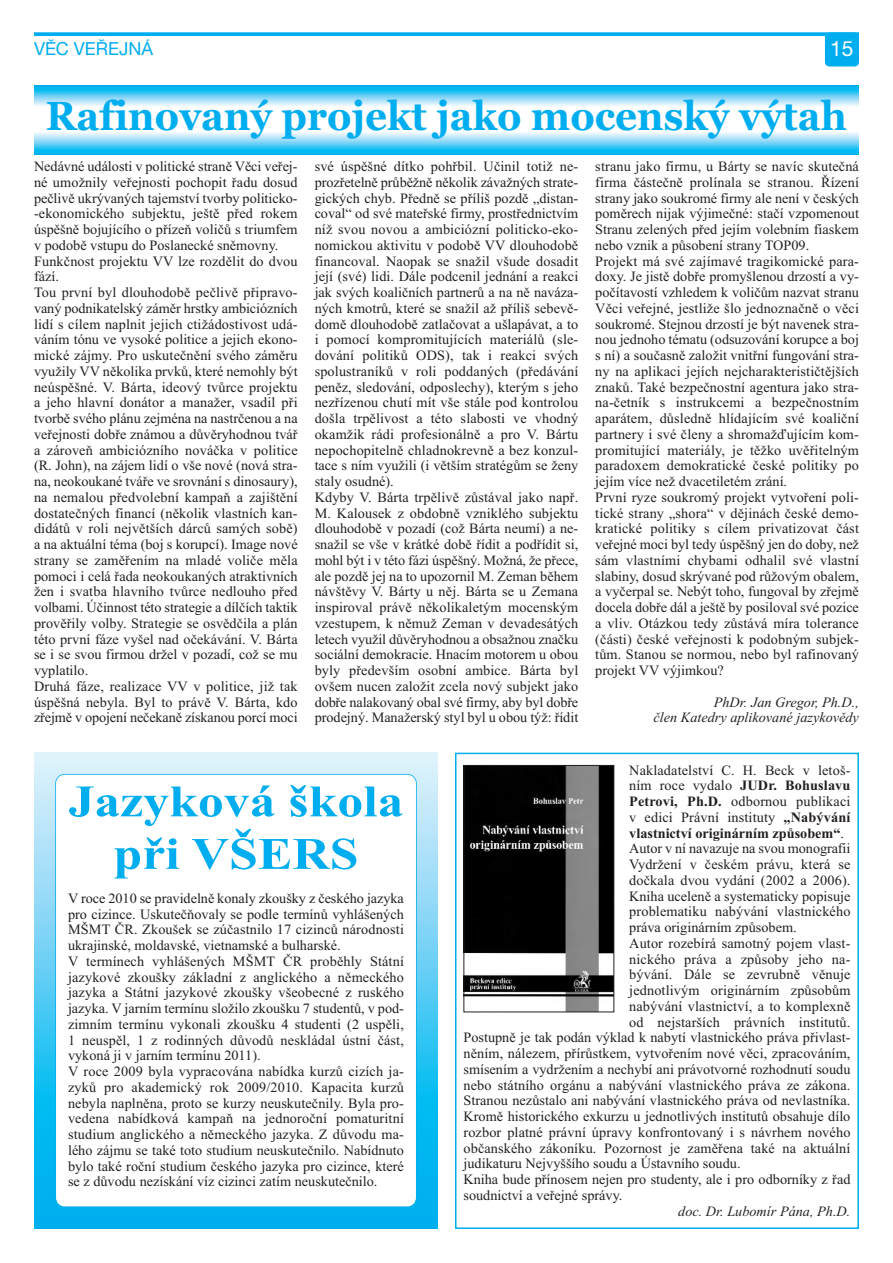
<style>
.page{position:relative;width:893px;height:1263px;background:#fff}
.page>*{position:absolute;margin:0;border:0;box-sizing:border-box;transform-origin:0 0}
.t1{font:700 45px/52.5px "Times New Roman";color:#00aeef;text-align:center;scale:1.15 1}
.t2{font:700 40.5px "Georgia";color:#00aeef;scale:.95 1}
.t3{font:21px "Helvetica Neue CE";color:#fff}
.t4{font:18px "Helvetica Neue CE";color:#00aeef}
.t5{font:14.25px/15.8px "Times New Roman";letter-spacing:.01em;color:#231f20}
.t6{font:italic 14.25px/15.8px "Times New Roman";color:#231f20;text-align:right}
.t7{font:700 14.25px "Times New Roman";color:#231f20}
.s1{font-weight:400}
.s2{font-weight:700}
</style>
<div class="page">
<svg style="left:34px;top:32px;width:825px;height:4px;background:#12b3f0"></svg>
<div style="left:825px;top:32px;width:34px;height:34px;background:#00aeef;border-radius:4px"></div>
<div style="left:455px;top:753px;width:404px;height:476px;border:2px solid #00aeef"></div>
<img style="left:465px;top:767px;width:147px;height:243px">
<div style="left:463px;top:765px;width:151px;height:247px;border:1px solid #231f20"></div>
<img style="left:34px;top:85px;width:825px;height:21px">
<svg style="left:34px;top:133px;width:825px;height:21px;background:#6ad2f5"></svg>
<svg style="left:34px;top:753px;width:404px;height:476px;background:#62cef5"></svg>
<div style="left:56px;top:775px;width:360px;height:431px;background:#fff;border-radius:9px"></div>
<div style="left:55px;top:774px;width:362px;height:433px;border:2px solid #00aeef;border-radius:9px"></div>
<p class="t4" style="left:34px;top:43px;width:121px">VĚC VEŘEJNÁ</p>
<h3 class="t3" style="left:830px;top:41px;width:25px">15</h3>
<h2 class="t2" style="left:46px;top:92px;width:845px">Rafinovaný projekt jako mocenský výtah</h2>
<p class="t5" style="left:34px;top:158px;width:265px">Nedávné události v politické straně Věci veřej&shy;né umožnily veřejnosti pochopit řadu dosud pečlivě ukrývaných tajemství tvorby politicko--ekonomického subjektu, ještě před rokem úspěšně bojujícího o přízeň voličů s triumfem v podobě vstupu do Poslanecké sněmovny.<br>Funkčnost projektu VV lze rozdělit do dvou fází.<br>Tou první byl dlouhodobě pečlivě připravo&shy;vaný podnikatelský záměr hrstky ambiciózních lidí s cílem naplnit jejich ctižádostivost udá&shy;váním tónu ve vysoké politice a jejich ekono&shy;mické zájmy. Pro uskutečnění svého záměru využily VV několika prvků, které nemohly být neúspěšné. V. Bárta, ideový tvůrce projektu a jeho hlavní donátor a manažer, vsadil při tvorbě svého plánu zejména na nastrčenou a na veřejnosti dobře známou a důvěryhodnou tvář a zároveň ambiciózního nováčka v politice (R. John), na zájem lidí o vše nové (nová stra&shy;na, neokoukané tváře ve srovnání s dinosaury), na nemalou předvolební kampaň a zajištění dostatečných financí (několik vlastních kan&shy;didátů v roli největších dárců samých sobě) a na aktuální téma (boj s korupcí). Image nové strany se zaměřením na mladé voliče měla pomoci i celá řada neokoukaných atraktivních žen i svatba hlavního tvůrce nedlouho před volbami. Účinnost této strategie a dílčích taktik prověřily volby. Strategie se osvědčila a plán této první fáze vyšel nad očekávání. V. Bárta se i se svou firmou držel v pozadí, což se mu vyplatilo.<br>Druhá fáze, realizace VV v politice, již tak úspěšná nebyla. Byl to právě V. Bárta, kdo zřejmě v opojení nečekaně získanou porcí moci</p>
<p class="t5" style="left:315px;top:158px;width:265px">své úspěšné dítko pohřbil. Učinil totiž ne&shy;prozřetelně průběžně několik závažných strate&shy;gických chyb. Předně se příliš pozdě „distan&shy;coval“ od své mateřské firmy, prostřednictvím níž svou novou a ambiciózní politicko-eko&shy;nomickou aktivitu v podobě VV dlouhodobě financoval. Naopak se snažil všude dosadit její (své) lidi. Dále podcenil jednání a reakci jak svých koaličních partnerů a na ně naváza&shy;ných kmotrů, které se snažil až příliš sebevě&shy;domě dlouhodobě zatlačovat a ušlapávat, a to i pomocí kompromitujících materiálů (sle&shy;dování politiků ODS), tak i reakci svých spolustraníků v roli poddaných (předávání peněz, sledování, odposlechy), kterým s jeho nezřízenou chutí mít vše stále pod kontrolou došla trpělivost a této slabosti ve vhodný okamžik rádi profesionálně a pro V. Bártu nepochopitelně chladnokrevně a bez konzul&shy;tace s ním využili (i větším stratégům se ženy staly osudné).<br>Kdyby V. Bárta trpělivě zůstával jako např.<br>M. Kalousek z obdobně vzniklého subjektu dlouhodobě v pozadí (což Bárta neumí) a ne&shy;snažil se vše v krátké době řídit a podřídit si, mohl být i v této fázi úspěšný. Možná, že přece, ale pozdě jej na to upozornil M. Zeman během návštěvy V. Bárty u něj. Bárta se u Zemana inspiroval právě několikaletým mocenským vzestupem, k němuž Zeman v devadesátých letech využil důvěryhodnou a obsažnou značku sociální demokracie. Hnacím motorem u obou byly především osobní ambice. Bárta byl ovšem nucen založit zcela nový subjekt jako dobře nalakovaný obal své firmy, aby byl dobře prodejný. Manažerský styl byl u obou týž: řídit</p>
<p class="t5" style="left:595px;top:158px;width:265px">stranu jako firmu, u Bárty se navíc skutečná firma částečně prolínala se stranou. Řízení strany jako soukromé firmy ale není v českých poměrech nijak výjimečné: stačí vzpomenout Stranu zelených před jejím volebním fiaskem nebo vznik a působení strany TOP09.<br>Projekt má své zajímavé tragikomické para&shy;doxy. Je jistě dobře promyšlenou drzostí a vy&shy;počítavostí vzhledem k voličům nazvat stranu Věci veřejné, jestliže šlo jednoznačně o věci soukromé. Stejnou drzostí je být navenek stra&shy;nou jednoho tématu (odsuzování korupce a boj s ní) a současně založit vnitřní fungování stra&shy;ny na aplikaci jejích nejcharakterističtějších znaků. Také bezpečnostní agentura jako stra&shy;na-četník s instrukcemi a bezpečnostním aparátem, důsledně hlídajícím své koaliční partnery i své členy a shromažďujícím kom&shy;promitující materiály, je těžko uvěřitelným paradoxem demokratické české politiky po jejím více než dvacetiletém zrání.<br>První ryze soukromý projekt vytvoření poli&shy;tické strany „shora“ v dějinách české demo&shy;kratické politiky s cílem privatizovat část veřejné moci byl tedy úspěšný jen do doby, než sám vlastními chybami odhalil své vlastní slabiny, dosud skrývané pod růžovým obalem, a vyčerpal se. Nebýt toho, fungoval by zřejmě docela dobře dál a ještě by posiloval své pozice a vliv. Otázkou tedy zůstává míra tolerance (části) české veřejnosti k podobným subjek&shy;tům. Stanou se normou, nebo byl rafinovaný projekt VV výjimkou?</p>
<p class="t6" style="left:654px;top:694px;width:207px">PhDr. Jan Gregor, Ph.D.,<br>člen Katedry aplikované jazykovědy</p>
<p class="t5" style="left:629px;top:762px;width:223px">Nakladatelství C. H. Beck v letoš-</p>
<p class="t7" style="left:629px;top:777px;width:223px"><span class="s1">ním roce vydalo</span> JUDr. Bohuslavu</p>
<p class="t5" style="left:629px;top:793px;width:223px"><span class="s2">Petrovi, Ph.D.</span> odbornou publikaci</p>
<p class="t5" style="left:629px;top:809px;width:223px">v edici Právní instituty <span class="s2">„Nabývání</span></p>
<p class="t7" style="left:629px;top:824px;width:216px">vlastnictví originárním způsobem“<span class="s1">.</span></p>
<p class="t5" style="left:629px;top:840px;width:223px">Autor v ní navazuje na svou monografii</p>
<p class="t5" style="left:629px;top:856px;width:223px">Vydržení v českém právu, která se</p>
<p class="t5" style="left:629px;top:872px;width:223px">dočkala dvou vydání (2002 a 2006).</p>
<p class="t5" style="left:629px;top:888px;width:223px">Kniha uceleně a systematicky popisuje</p>
<p class="t5" style="left:629px;top:903px;width:223px">problematiku nabývání vlastnického</p>
<p class="t5" style="left:629px;top:919px;width:169px">práva originárním způsobem.</p>
<p class="t5" style="left:629px;top:935px;width:223px">Autor rozebírá samotný pojem vlast-</p>
<p class="t5" style="left:629px;top:951px;width:223px">nického práva a způsoby jeho na-</p>
<p class="t5" style="left:629px;top:966px;width:223px">bývání. Dále se zevrubně věnuje</p>
<p class="t5" style="left:629px;top:982px;width:223px">jednotlivým originárním způsobům</p>
<p class="t5" style="left:629px;top:998px;width:223px">nabývání vlastnictví, a to komplexně</p>
<p class="t5" style="left:629px;top:1014px;width:223px">od nejstarších právních institutů.</p>
<p class="t5" style="left:463px;top:1029px;width:388px">Postupně je tak podán výklad k nabytí vlastnického práva přivlast-</p>
<p class="t5" style="left:463px;top:1045px;width:388px">něním, nálezem, přírůstkem, vytvořením nové věci, zpracováním,</p>
<p class="t5" style="left:463px;top:1061px;width:388px">smísením a vydržením a nechybí ani právotvorné rozhodnutí soudu</p>
<p class="t5" style="left:463px;top:1077px;width:388px">nebo státního orgánu a nabývání vlastnického práva ze zákona.</p>
<p class="t5" style="left:463px;top:1092px;width:388px">Stranou nezůstalo ani nabývání vlastnického práva od nevlastníka.</p>
<p class="t5" style="left:463px;top:1108px;width:388px">Kromě historického exkurzu u jednotlivých institutů obsahuje dílo</p>
<p class="t5" style="left:463px;top:1124px;width:388px">rozbor platné právní úpravy konfrontovaný i s návrhem nového</p>
<p class="t5" style="left:463px;top:1140px;width:388px">občanského zákoníku. Pozornost je zaměřena také na aktuální</p>
<p class="t5" style="left:463px;top:1155px;width:279px">judikaturu Nejvyššího soudu a Ústavního soudu.</p>
<p class="t5" style="left:463px;top:1171px;width:388px">Kniha bude přínosem nejen pro studenty, ale i pro odborníky z řad</p>
<p class="t5" style="left:463px;top:1187px;width:160px">soudnictví a veřejné správy.</p>
<p class="t6" style="left:678px;top:1203px;width:174px">doc. Dr. Lubomír Pána, Ph.D.</p>
<h1 class="t1" style="left:68px;top:774px;width:293px">Jazyková škola při VŠERS</h1>
<p class="t5" style="left:68px;top:890px;width:337px">V roce 2010 se pravidelně konaly zkoušky z českého jazyka pro cizince. Uskutečňovaly se podle termínů vyhlášených MŠMT ČR. Zkoušek se zúčastnilo 17 cizinců národnosti ukrajinské, moldavské, vietnamské a bulharské.<br>V termínech vyhlášených MŠMT ČR proběhly Státní jazykové zkoušky základní z anglického a německého jazyka a Státní jazykové zkoušky všeobecné z ruského jazyka. V jarním termínu složilo zkoušku 7 studentů, v pod&shy;zimním termínu vykonali zkoušku 4 studenti (2 uspěli, 1 neuspěl, 1 z rodinných důvodů neskládal ústní část, vykoná ji v jarním termínu 2011).<br>V roce 2009 byla vypracována nabídka kurzů cizích ja&shy;zyků pro akademický rok 2009/2010. Kapacita kurzů nebyla naplněna, proto se kurzy neuskutečnily. Byla pro&shy;vedena nabídková kampaň na jednoroční pomaturitní studium anglického a německého jazyka. Z důvodu ma&shy;lého zájmu se také toto studium neuskutečnilo. Nabídnuto bylo také roční studium českého jazyka pro cizince, které se z důvodu nezískání víz cizinci zatím neuskutečnilo.</p>
</div>
